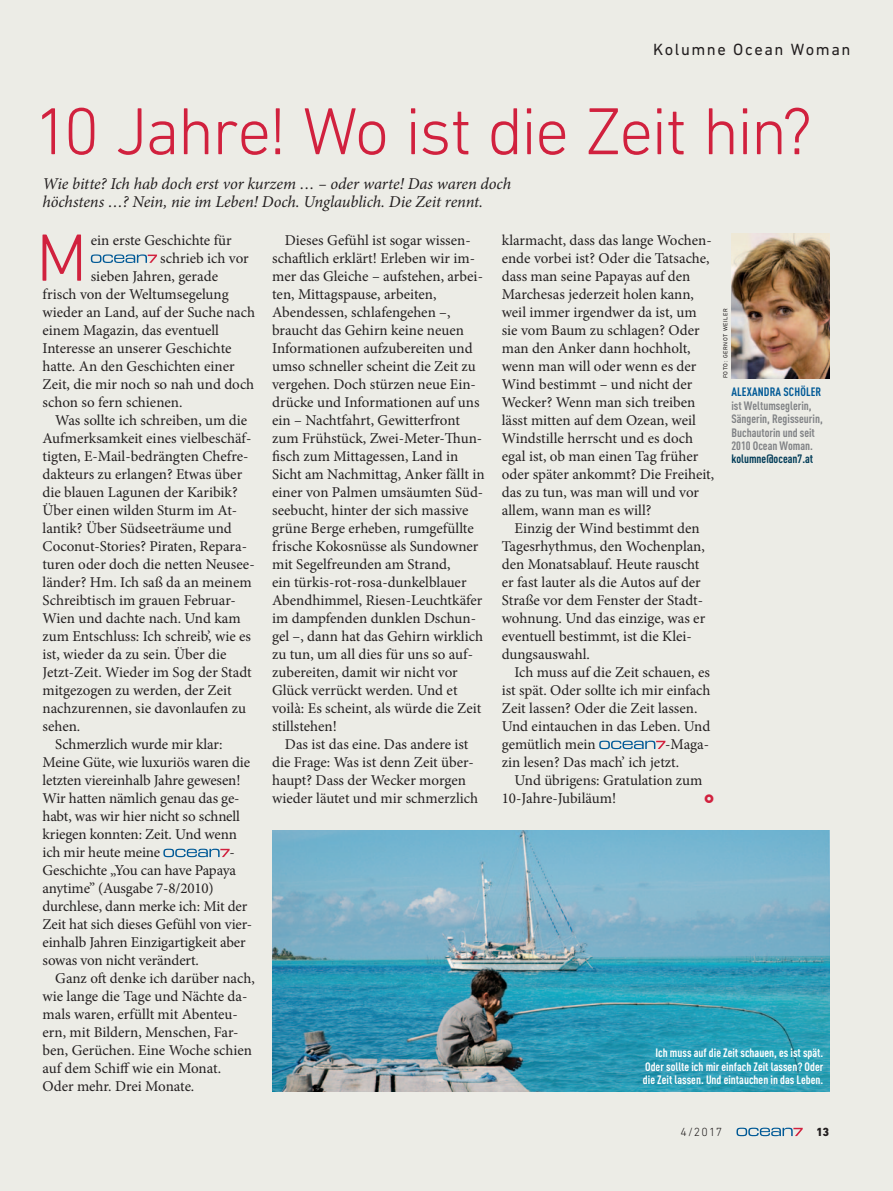
<style>
.page{position:relative;width:893px;height:1191px;background:#ecece6}
.page>*{position:absolute;margin:0;border:0;box-sizing:border-box;transform-origin:0 0}
.t1{font:300 67.95px "DIN Next LT Pro";color:#d1213e}
.t2{font:300 67.5px "DIN Next LT Pro";letter-spacing:-.03em;color:#d1213e}
.t3{font:italic 16.5px/18px "Minion Pro";letter-spacing:-.005em;color:#231f20}
.t4{font:16.5px "DIN Next LT Pro";letter-spacing:.09em;color:#231f20}
.t5{font:15px/18px "Minion Pro";color:#231f20}
.t6{font:700 12px/13.5px "DIN Cond";color:#fff;text-align:justify}
.t7{font:700 12px/13.5px "DIN Cond";color:#808285}
.t8{font:700 12px "DIN Cond";color:#003b57}
.t9{font:700 12px "DIN Cond";letter-spacing:.01em;color:#005996}
.t10{font:300 12px "DIN Next LT Pro";color:#231f20}
.t11{font:800 12px "DIN Next LT Pro";color:#231f20}
.t12{font:6px "DIN Next LT Pro";letter-spacing:.1em;color:#231f20}
</style>
<div class="page">
<svg style="left:736px;top:1127px;width:67px;height:9px"></svg>
<svg style="left:91px;top:254px;width:66px;height:9px"></svg>
<svg style="left:163px;top:848px;width:67px;height:9px"></svg>
<svg style="left:599px;top:740px;width:66px;height:9px"></svg>
<img style="left:731px;top:234px;width:98px;height:144px">
<img style="left:272px;top:831px;width:557px;height:260px">
<p class="t4" style="left:653px;top:40px;width:199px">Kolumne Ocean Woman</p>
<h2 class="t2" style="left:34px;top:92px;width:779px">10 Jahre! Wo ist die Zeit hin?</h2>
<p class="t3" style="left:43px;top:175px;width:470px">Wie bitte? Ich hab doch erst vor kurzem … – oder warte! Das waren doch höchstens …? Nein, nie im Leben! Doch. Unglaublich. Die Zeit rennt.</p>
<h1 class="t1" style="left:36px;top:219px;width:53px">M</h1>
<p class="t5" style="left:91px;top:231px;width:142px">ein erste Geschichte für</p>
<p class="t5" style="left:160px;top:249px;width:90px">schrieb ich vor</p>
<p class="t5" style="left:91px;top:267px;width:129px">sieben Jahren, gerade</p>
<p class="t5" style="left:43px;top:285px;width:188px">frisch von der Weltumsegelung</p>
<p class="t5" style="left:43px;top:303px;width:214px">wieder an Land, auf der Suche nach</p>
<p class="t5" style="left:43px;top:321px;width:178px">einem Magazin, das eventuell</p>
<p class="t5" style="left:43px;top:339px;width:191px">Interesse an unserer Geschichte</p>
<p class="t5" style="left:43px;top:357px;width:194px">hatte. An den Geschichten einer</p>
<p class="t5" style="left:43px;top:375px;width:213px">Zeit, die mir noch so nah und doch</p>
<p class="t5" style="left:43px;top:393px;width:141px">schon so fern schienen.</p>
<p class="t5" style="left:55px;top:411px;width:193px">Was sollte ich schreiben, um die</p>
<p class="t5" style="left:43px;top:429px;width:210px">Aufmerksamkeit eines vielbeschäf-</p>
<p class="t5" style="left:43px;top:447px;width:207px">tigten, E-Mail-bedrängten Chefre-</p>
<p class="t5" style="left:43px;top:465px;width:201px">dakteurs zu erlangen? Etwas über</p>
<p class="t5" style="left:43px;top:483px;width:197px">die blauen Lagunen der Karibik?</p>
<p class="t5" style="left:43px;top:501px;width:196px">Über einen wilden Sturm im At-</p>
<p class="t5" style="left:43px;top:519px;width:191px">lantik? Über Südseeträume und</p>
<p class="t5" style="left:43px;top:537px;width:206px">Coconut-Stories? Piraten, Repara-</p>
<p class="t5" style="left:43px;top:555px;width:214px">turen oder doch die netten Neusee-</p>
<p class="t5" style="left:43px;top:573px;width:211px">länder? Hm. Ich saß da an meinem</p>
<p class="t5" style="left:43px;top:591px;width:195px">Schreibtisch im grauen Februar-</p>
<p class="t5" style="left:43px;top:609px;width:200px">Wien und dachte nach. Und kam</p>
<p class="t5" style="left:43px;top:627px;width:210px">zum Entschluss: Ich schreib’, wie es</p>
<p class="t5" style="left:43px;top:645px;width:185px">ist, wieder da zu sein. Über die</p>
<p class="t5" style="left:43px;top:663px;width:211px">Jetzt-Zeit. Wieder im Sog der Stadt</p>
<p class="t5" style="left:43px;top:681px;width:191px">mitgezogen zu werden, der Zeit</p>
<p class="t5" style="left:43px;top:699px;width:205px">nachzurennen, sie davonlaufen zu</p>
<p class="t5" style="left:43px;top:717px;width:39px">sehen.</p>
<p class="t5" style="left:55px;top:735px;width:169px">Schmerzlich wurde mir klar:</p>
<p class="t5" style="left:43px;top:753px;width:209px">Meine Güte, wie luxuriös waren die</p>
<p class="t5" style="left:43px;top:771px;width:199px">letzten viereinhalb Jahre gewesen!</p>
<p class="t5" style="left:43px;top:789px;width:199px">Wir hatten nämlich genau das ge-</p>
<p class="t5" style="left:43px;top:807px;width:199px">habt, was wir hier nicht so schnell</p>
<p class="t5" style="left:43px;top:825px;width:196px">kriegen konnten: Zeit. Und wenn</p>
<p class="t5" style="left:43px;top:843px;width:119px">ich mir heute meine</p>
<p class="t5" style="left:43px;top:843px;width:211px;text-indent:187px">-<br>Geschichte „You can have Papaya anytime” (Ausgabe 7-8/2010) durchlese, dann merke ich: Mit der<br>Zeit hat sich dieses Gefühl von vier&shy;einhalb Jahren Einzigartigkeit aber sowas von nicht verändert.</p>
<p class="t5" style="left:43px;top:969px;width:214px;text-indent:13px">Ganz oft denke ich darüber nach, wie lange die Tage und Nächte da&shy;mals waren, erfüllt mit Abenteu&shy;ern, mit Bildern, Menschen, Far&shy;ben, Gerüchen. Eine Woche schien auf dem Schiff wie ein Monat.<br>Oder mehr. Drei Monate.</p>
<p class="t5" style="left:272px;top:231px;width:214px;text-indent:13px">Dieses Gefühl ist sogar wissen&shy;schaftlich erklärt! Erleben wir im&shy;mer das Gleiche – aufstehen, arbei&shy;ten, Mittagspause, arbeiten,<br>Abendessen, schlafengehen –, braucht das Gehirn keine neuen<br>Informationen aufzubereiten und umso schneller scheint die Zeit zu vergehen. Doch stürzen neue Ein&shy;drücke und Informationen auf uns ein – Nachtfahrt, Gewitterfront zum Frühstück, Zwei-Meter-Thun&shy;fisch zum Mittagessen, Land in<br>Sicht am Nachmittag, Anker fällt in einer von Palmen umsäumten Süd&shy;seebucht, hinter der sich massive grüne Berge erheben, rumgefüllte frische Kokosnüsse als Sundowner mit Segelfreunden am Strand,<br>ein türkis-rot-rosa-dunkelblauer<br>Abendhimmel, Riesen-Leuchtkäfer im dampfenden dunklen Dschun&shy;gel –, dann hat das Gehirn wirklich zu tun, um all dies für uns so auf&shy;zubereiten, damit wir nicht vor<br>Glück verrückt werden. Und et voilà: Es scheint, als würde die Zeit stillstehen!</p>
<p class="t5" style="left:272px;top:735px;width:207px;text-indent:13px">Das ist das eine. Das andere ist die Frage: Was ist denn Zeit über&shy;haupt? Dass der Wecker morgen wieder läutet und mir schmerzlich</p>
<p class="t5" style="left:502px;top:231px;width:214px">klarmacht, dass das lange Wochen&shy;ende vorbei ist? Oder die Tatsache, dass man seine Papayas auf den<br>Marchesas jederzeit holen kann, weil immer irgendwer da ist, um sie vom Baum zu schlagen? Oder man den Anker dann hochholt, wenn man will oder wenn es der<br>Wind bestimmt – und nicht der<br>Wecker? Wenn man sich treiben lässt mitten auf dem Ozean, weil<br>Windstille herrscht und es doch egal ist, ob man einen Tag früher oder später ankommt? Die Freiheit, das zu tun, was man will und vor allem, wann man es will?</p>
<p class="t5" style="left:502px;top:519px;width:205px;text-indent:13px">Einzig der Wind bestimmt den<br>Tagesrhythmus, den Wochenplan, den Monatsablauf. Heute rauscht er fast lauter als die Autos auf der<br>Straße vor dem Fenster der Stadt&shy;wohnung. Und das einzige, was er eventuell bestimmt, ist die Klei&shy;dungsauswahl.</p>
<p class="t5" style="left:502px;top:663px;width:210px;text-indent:13px">Ich muss auf die Zeit schauen, es ist spät. Oder sollte ich mir einfach<br>Zeit lassen? Oder die Zeit lassen.<br>Und eintauchen in das Leben. Und gemütlich mein</p>
<p class="t5" style="left:502px;top:735px;width:209px;text-indent:163px">-Maga&shy;zin lesen? Das mach’ ich jetzt.</p>
<p class="t5" style="left:502px;top:771px;width:202px;text-indent:13px">Und übrigens: Gratulation zum<br>10-Jahre-Jubiläum!</p>
<p class="t12" style="left:722px;top:378px;width:72px;rotate:-90deg">Foto: Gernot Weiler</p>
<p class="t9" style="left:731px;top:384px;width:91px">Alexandra Schöler</p>
<p class="t7" style="left:731px;top:398px;width:93px">ist Weltumseglerin,<br>Sängerin, Regisseurin,<br>Buchautorin und seit<br>2010 Ocean Woman.</p>
<p class="t8" style="left:731px;top:451px;width:83px">kolumne@ocean7.at</p>
<p class="t6" style="left:643px;top:1045px;width:182px;text-indent:12px">Ich muss auf die Zeit schauen, es ist spät.<br>Oder sollte ich mir einfach Zeit lassen? Oder die Zeit lassen. Und eintauchen in das Leben.</p>
<p class="t10" style="left:680px;top:1125px;width:43px">4/2017</p>
<p class="t11" style="left:816px;top:1125px;width:14px">13</p>
</div>
